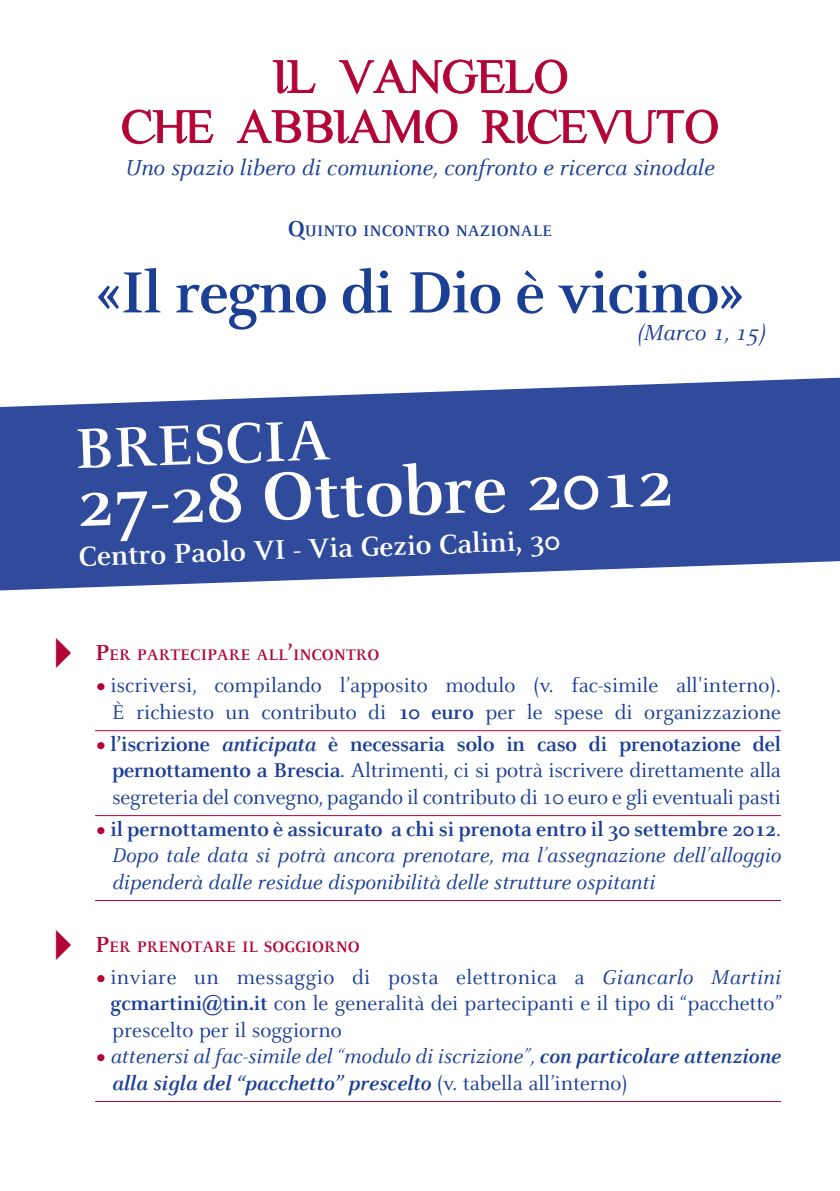
<style>
.page{position:relative;width:840px;height:1191px;background:#fff}
.page>*{position:absolute;margin:0;border:0;box-sizing:border-box;transform-origin:0 0}
.t1{font:700 74px "Celeste";color:#fff}
.t2{font:700 64px "Celeste";letter-spacing:-.02em;color:#1b3f94}
.t3{font:700 62px "Celeste";color:#fff}
.t4{font:700 30px "Celeste";color:#fff}
.t5{font:italic 24px "Celeste";color:#1b3f94}
.t6{font:22px/26.4px "Celeste";color:#1b3f94;text-align:justify}
.t7{font:italic 22px/26.4px "Celeste";color:#1b3f94;text-align:justify}
.t8{font:italic 700 22px/26.4px "Celeste";color:#1b3f94}
.t9{font:700 16.8px "Celeste";color:#b30437}
.t10{font:700 16.8px "Celeste";color:#1b3f94}
.s1{font-size:24px}
.s2{font-family:"DIN";color:#b30437}
.s3{font-weight:700}
.s4{font-weight:700;font-style:italic}
.s5{font-family:"DIN";font-style:normal;color:#b30437}
.s6{font-weight:700;font-style:normal}
.s7{font-style:normal}
.s8{font-style:italic}
.s9{font-family:"DIN";font-weight:400;font-style:normal;color:#b30437}
.s10{font-weight:400}
.s11{font-weight:400;font-style:normal}
</style>
<div class="page">
<svg style="left:0;top:377px;width:839px;height:214px;background:#4d64aa"></svg>
<hr style="left:95px;top:730px;width:685px;height:1px;background:#b30437">
<hr style="left:95px;top:815px;width:685px;height:1px;background:#b30437">
<hr style="left:95px;top:900px;width:685px;height:1px;background:#b30437">
<hr style="left:95px;top:1101px;width:685px;height:1px;background:#b30437">
<svg style="left:272px;top:59px;width:295px;height:35px"></svg>
<svg style="left:122px;top:109px;width:595px;height:35px"></svg>
<p class="t5" style="left:126px;top:157px;width:590px">Uno spazio libero di comunione, confronto e ricerca sinodale</p>
<p class="t10" style="left:287px;top:223px;width:266px"><span class="s1">Q</span>UINTO INCONTRO NAZIONALE</p>
<h2 class="t2" style="left:95px;top:267px;width:650px">«Il regno di Dio è vicino»</h2>
<p class="t5" style="left:636px;top:323px;width:131px">(Marco 1, 15)</p>
<h3 class="t3" style="left:74px;top:424px;width:257px;rotate:-2deg">BRESCIA</h3>
<h1 class="t1" style="left:76px;top:473px;width:598px;rotate:-2deg">27-28 Ottobre 2012</h1>
<h3 class="t4" style="left:78px;top:544px;width:482px;rotate:-2deg">Centro Paolo VI - Via Gezio Calini, 30</h3>
<p class="t9" style="left:95px;top:648px;width:286px"><span class="s1">P</span>ER PARTECIPARE ALL<span class="s1">’</span>INCONTRO</p>
<p class="t6" style="left:95px;top:674px;width:687px;text-align:right"><span class="s2">•</span> iscriversi, compilando l’apposito modulo (v. fac-simile all'interno).<br>È richiesto un contributo di <span class="s3">10 euro</span> per le spese di organizzazione</p>
<p class="t6" style="left:112px;top:733px;width:670px;text-indent:-17px"><span class="s2">•</span> <span class="s3">l’iscrizione</span> <span class="s4">anticipata</span> <span class="s3">è necessaria solo in caso di prenotazione del pernottamento a Brescia</span>. Altrimenti, ci si potrà iscrivere direttamente alla segreteria del convegno, pagando il contributo di 10 euro e gli eventuali pasti</p>
<p class="t7" style="left:112px;top:817px;width:670px;text-indent:-17px"><span class="s5">•</span> <span class="s6">il pernottamento è assicurato a chi si prenota entro il 30 settembre 2012</span><span class="s7">.<br></span>Dopo tale data si potrà ancora prenotare, ma l’assegnazione dell’alloggio dipenderà dalle residue disponibilità delle strutture ospitanti</p>
<p class="t9" style="left:95px;top:940px;width:266px"><span class="s1">P</span>ER PRENOTARE IL SOGGIORNO</p>
<p class="t6" style="left:110px;top:966px;width:672px;text-indent:-15px"><span class="s2">•</span> inviare un messaggio di posta elettronica a <span class="s8">Giancarlo Martini </span><span class="s3">gcmartini@tin.it</span> con le generalità dei partecipanti e il tipo di “pacchetto” prescelto per il soggiorno</p>
<p class="t8" style="left:112px;top:1045px;width:670px;text-indent:-17px"><span class="s9">•</span> <span class="s10">attenersi al fac-simile del “modulo di iscrizione”,</span> con particolare attenzione alla sigla del “pacchetto” prescelto <span class="s11">(v. tabella all’interno)</span></p>
</div>
